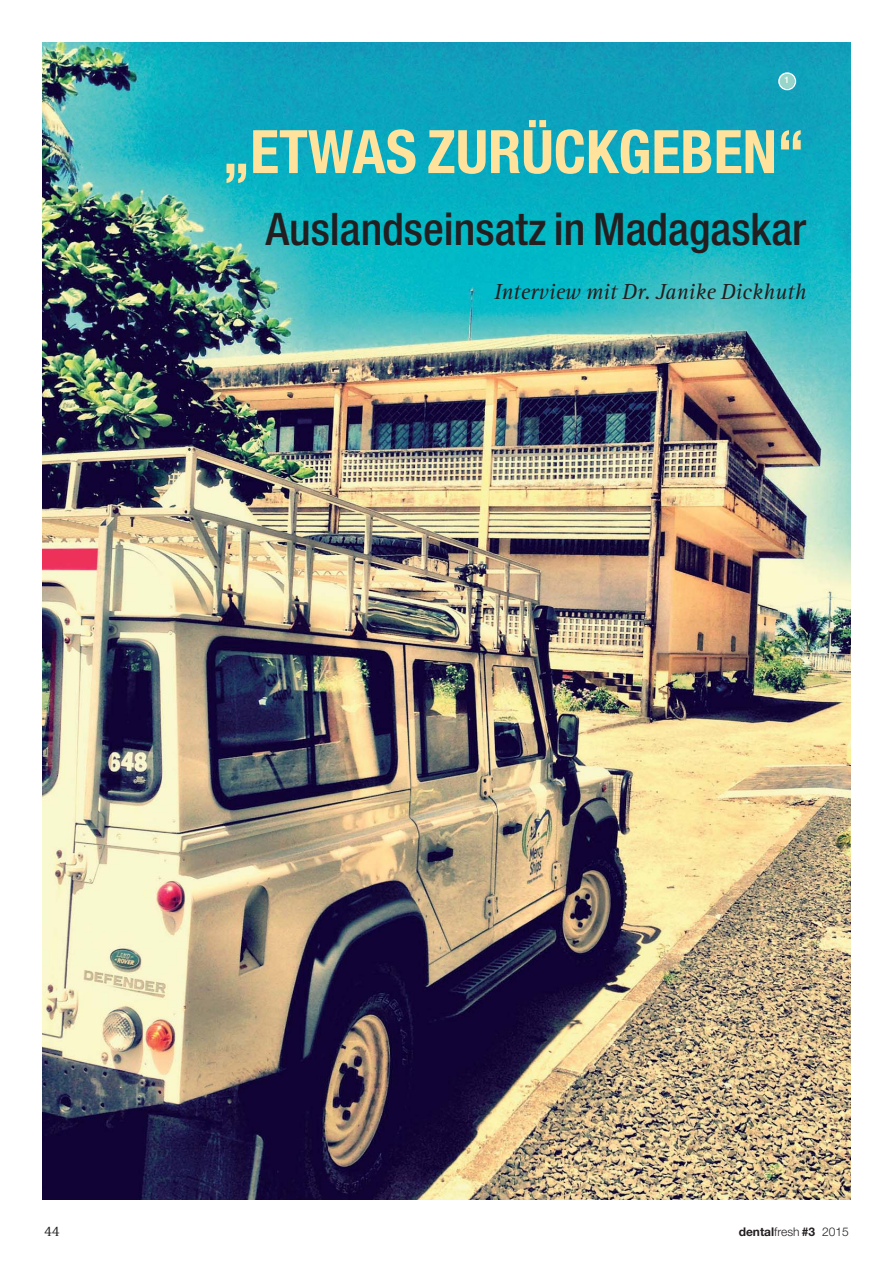
<style>
.page{position:relative;width:893px;height:1263px;background:#fff}
.page>*{position:absolute;margin:0;border:0;box-sizing:border-box;transform-origin:0 0}
.t1{font:700 condensed 60px "Helvetica Neue";color:#ffe29c}
.t2{font:500 condensed 45px "Helvetica Neue";color:#231f20}
.t3{font:italic 22.5px "Rotis Serif";color:#231f20}
.t4{font:15px "Rotis Serif";color:#231f20}
.t5{font:300 12px "Helvetica Neue";color:#231f20}
.t6{font:500 9px "Helvetica Neue";color:#fff}
.s1{font-weight:700}
</style>
<div class="page">
<img style="left:43px;top:43px;width:807px;height:1156px">
<svg style="left:778px;top:72px;width:18px;height:18px"></svg>
<p class="t6" style="left:784px;top:75px;width:7px">1</p>
<h1 class="t1" style="left:222px;top:130px;width:584px">„ETWAS ZURÜCKGEBEN“</h1>
<h2 class="t2" style="left:266px;top:213px;width:542px">Auslandseinsatz in Madagaskar</h2>
<p class="t3" style="left:494px;top:283px;width:314px">Interview mit Dr. Janike Dickhuth</p>
<p class="t4" style="left:44px;top:1225px;width:17px">44</p>
<p class="t5" style="left:739px;top:1225px;width:112px"><span class="s1">dental</span>fresh <span class="s1">#3</span> 2015</p>
</div>
